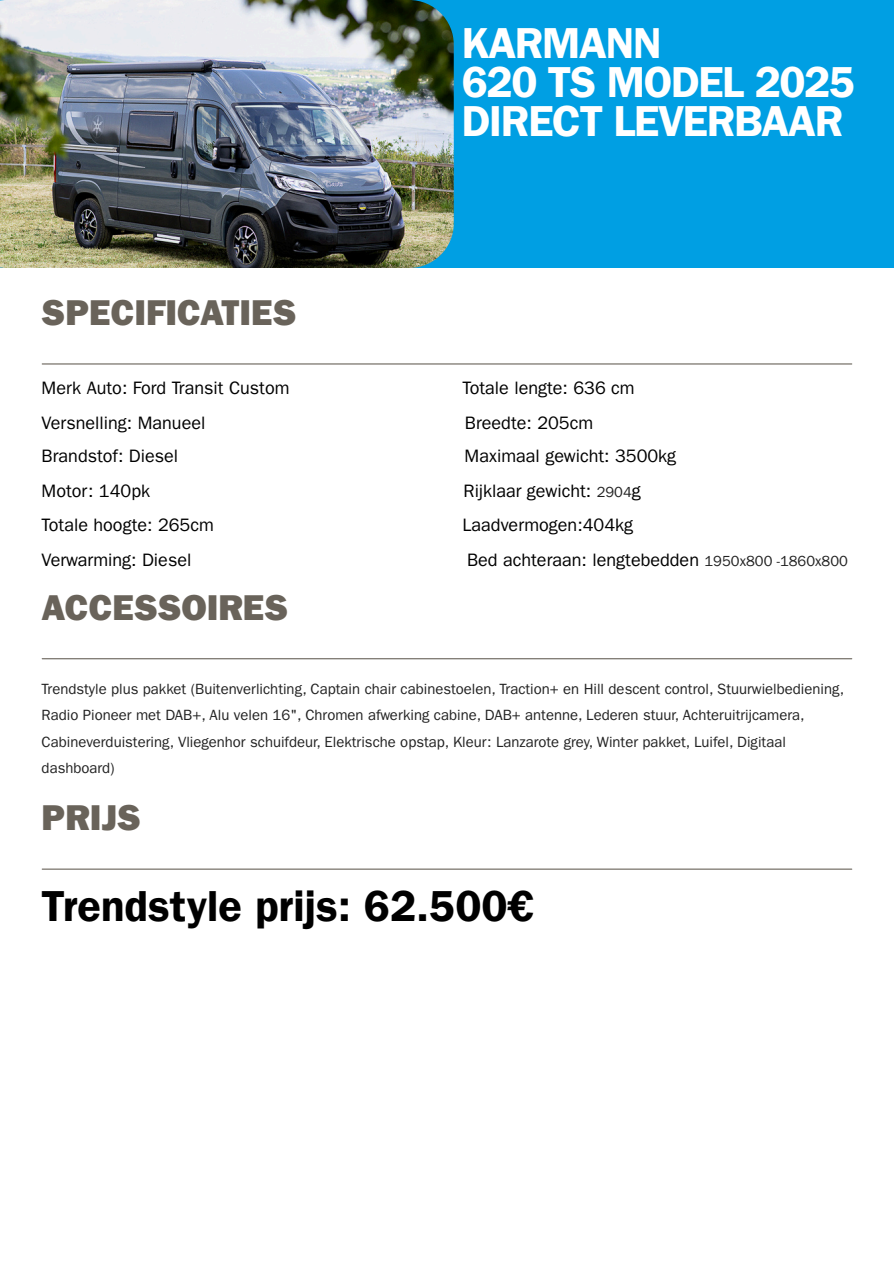
<style>
.page{position:relative;width:894px;height:1263px;background:#fff}
.page>*{position:absolute;margin:0;border:0;box-sizing:border-box;transform-origin:0 0}
.t1{font:43.5px "Franklin Gothic LT Pro Dm";letter-spacing:-.03em;color:#fff}
.t2{font:43.5px "Franklin Gothic LT Pro Dm";color:#000}
.t3{font:800 36px "Franklin Gothic LT Pro";color:#69635a}
.t4{font:18px "Franklin Gothic LT Pro";color:#000}
.t5{font:14.85px/26.2px "Franklin Gothic LT Pro";color:#222}
.s1{font-size:14.7px;color:#222}
</style>
<div class="page">
<div style="left:0;top:0;width:893px;height:268px;background:#009fe3"></div>
<img style="left:0;top:0;width:453px;height:268px">
<hr style="left:42px;top:363px;width:809px;height:1px;background:#69635a">
<hr style="left:42px;top:658px;width:809px;height:1px;background:#69635a">
<hr style="left:42px;top:868px;width:809px;height:2px;background:#69635a">
<p class="t3" style="left:42px;top:300px;width:256px">SPECIFICATIES</p>
<p class="t1" style="left:461px;top:28px;width:202px">KARMANN</p>
<p class="t1" style="left:461px;top:67px;width:395px">620 TS MODEL 2025</p>
<p class="t1" style="left:461px;top:106px;width:383px">DIRECT LEVERBAAR</p>
<h2 class="t4" style="left:42px;top:381px;width:249px">Merk Auto: Ford Transit Custom</h2>
<h2 class="t4" style="left:462px;top:381px;width:174px">Totale lengte: 636 cm</h2>
<h2 class="t4" style="left:42px;top:416px;width:165px">Versnelling: Manueel</h2>
<h2 class="t4" style="left:465px;top:416px;width:130px">Breedte: 205cm</h2>
<h2 class="t4" style="left:42px;top:450px;width:138px">Brandstof: Diesel</h2>
<h2 class="t4" style="left:464px;top:450px;width:213px">Maximaal gewicht: 3500kg</h2>
<h2 class="t4" style="left:42px;top:485px;width:110px">Motor: 140pk</h2>
<h2 class="t4" style="left:463px;top:485px;width:179px">Rijklaar gewicht: <span class="s1">2904</span>g</h2>
<h2 class="t4" style="left:42px;top:519px;width:174px">Totale hoogte: 265cm</h2>
<h2 class="t4" style="left:462px;top:519px;width:172px">Laadvermogen:404kg</h2>
<h2 class="t4" style="left:42px;top:554px;width:151px">Verwarming: Diesel</h2>
<h2 class="t4" style="left:467px;top:554px;width:382px">Bed achteraan: lengtebedden <span class="s1">1950x800 -1860x800</span></h2>
<p class="t3" style="left:42px;top:595px;width:248px">ACCESSOIRES</p>
<p class="t5" style="left:42px;top:678px;width:804px">Trendstyle plus pakket (Buitenverlichting, Captain chair cabinestoelen, Traction+ en Hill descent control, Stuurwielbediening, Radio Pioneer met DAB+, Alu velen 16", Chromen afwerking cabine, DAB+ antenne, Lederen stuur, Achteruitrijcamera, Cabineverduistering, Vliegenhor schuifdeur, Elektrische opstap, Kleur: Lanzarote grey, Winter pakket, Luifel, Digitaal dashboard)</p>
<p class="t3" style="left:42px;top:806px;width:101px">PRIJS</p>
<h1 class="t2" style="left:42px;top:892px;width:493px">Trendstyle prijs: 62.500€</h1>
</div>
